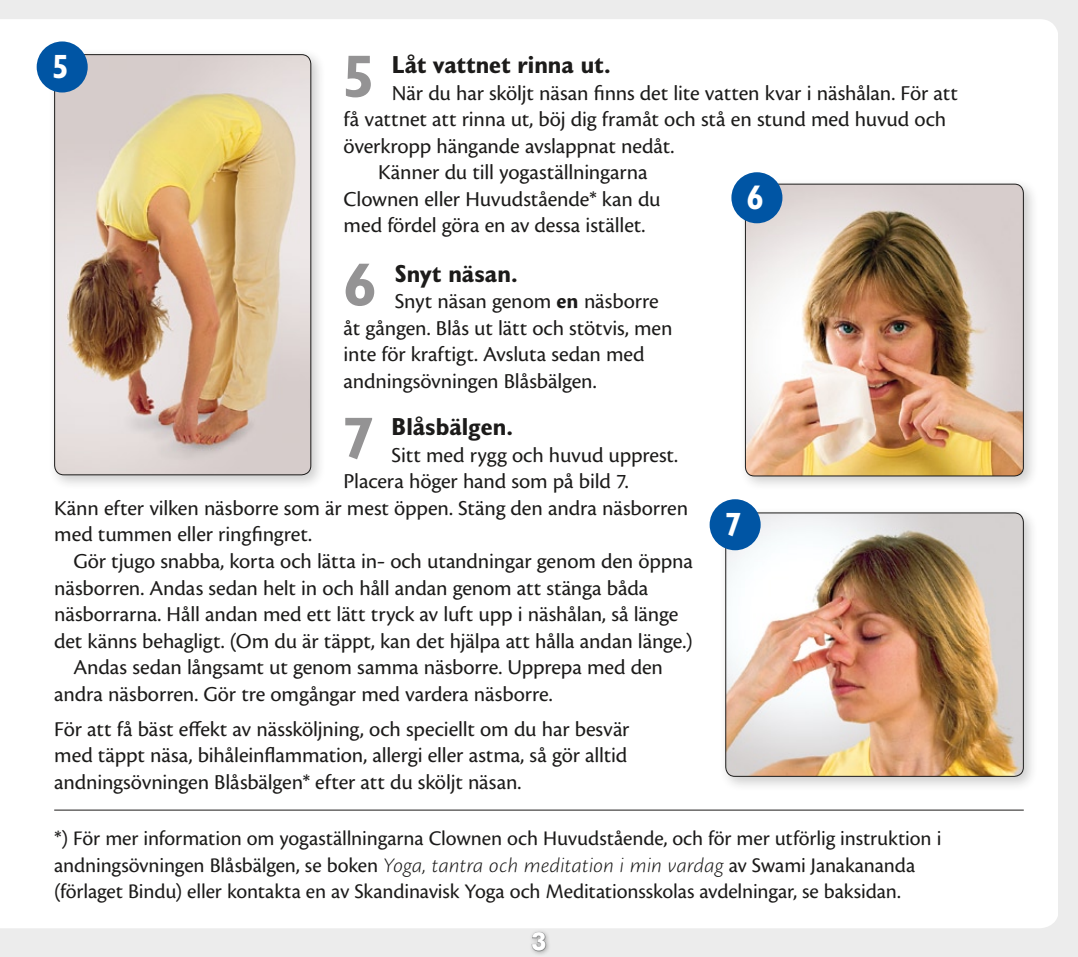
<style>
.page{position:relative;width:1078px;height:957px;background:#ececec}
.page>*{position:absolute;margin:0;border:0;box-sizing:border-box;transform-origin:0 0}
.s2-3_HEAD___big_NUMB{font:700 condensed 59.85px "Humanist 521 BT";color:#949394;scale:1.1 1}
.s2-3_Blue_bubble_num{font:700 condensed 33.75px "Humanist 521 BT";color:#fff}
.s2-3_HEAD___big_NUMB-2{font:700 condensed 24.75px "Humanist 521 BT";color:#1c1b1a;scale:1.1 1}
.s2-4_BODY_DK_SE{font:700 24.75px "Futura BT";color:#fff}
.s2-3_BODY_UK_SE_DK{font:22.05px/26.6px "Cronos Pro";letter-spacing:-.005em;color:#1c1b1a}
.s3_Body_SMAL___rule{font:21.6px/26.1px "Cronos Pro";letter-spacing:-.005em;color:#1c1b1a}
.s1{font-weight:700}
.s2{font-weight:300;font-style:italic}
</style>
<div class="page">
<div style="left:0;top:19px;width:1058px;height:909px;background:#fff"></div>
<div style="left:48px;top:48px;width:279px;height:442px;background:#1c1b1a;opacity:.22"></div>
<img style="left:55px;top:55px;width:256px;height:420px">
<div style="left:54px;top:54px;width:257px;height:421px;border:1px solid #1c1b1a;border-radius:9px"></div>
<div style="left:739px;top:177px;width:300px;height:315px;background:#1c1b1a;opacity:.22"></div>
<img style="left:745px;top:184px;width:278px;height:292px">
<div style="left:745px;top:184px;width:278px;height:292px;border:1px solid #1c1b1a;border-radius:9px"></div>
<div style="left:719px;top:506px;width:320px;height:286px;background:#1c1b1a;opacity:.22"></div>
<img style="left:726px;top:513px;width:297px;height:263px">
<div style="left:725px;top:513px;width:298px;height:263px;border:1px solid #1c1b1a;border-radius:9px"></div>
<div style="left:529px;top:929px;width:22px;height:27px;background:#1c1b1a;opacity:.33"></div>
<svg style="left:531px;top:931px;width:16px;height:21px"></svg>
<hr style="left:54px;top:809px;width:970px;height:1px;background:#1c1b1a">
<div style="left:37px;top:41px;width:51px;height:51px;background:#0055a4;border-radius:50%"></div>
<div style="left:731px;top:172px;width:51px;height:51px;background:#0055a4;border-radius:50%"></div>
<div style="left:710px;top:499px;width:51px;height:51px;background:#0055a4;border-radius:50%"></div>
<p class="s2-3_HEAD___big_NUMB" style="left:344px;top:39px;width:29px">5</p>
<p class="s2-3_HEAD___big_NUMB-2" style="left:392px;top:49px;width:200px">Låt vattnet rinna ut.</p>
<p class="s2-3_Blue_bubble_num" style="left:53px;top:46px;width:17px">5</p>
<p class="s2-3_BODY_UK_SE_DK" style="left:392px;top:80px;width:567px">När du har sköljt näsan finns det lite vatten kvar i näshålan. För att</p>
<p class="s2-3_BODY_UK_SE_DK" style="left:344px;top:106px;width:604px">få vattnet att rinna ut, böj dig framåt och stå en stund med huvud och</p>
<p class="s2-3_BODY_UK_SE_DK" style="left:344px;top:133px;width:332px">överkropp hängande avslappnat nedåt.</p>
<p class="s2-3_BODY_UK_SE_DK" style="left:378px;top:159px;width:271px">Känner du till yogaställningarna</p>
<p class="s2-3_BODY_UK_SE_DK" style="left:344px;top:186px;width:318px">Clownen eller Huvudstående* kan du</p>
<p class="s2-3_BODY_UK_SE_DK" style="left:344px;top:212px;width:303px">med fördel göra en av dessa istället.</p>
<p class="s2-3_HEAD___big_NUMB" style="left:344px;top:248px;width:31px">6</p>
<p class="s2-3_HEAD___big_NUMB-2" style="left:395px;top:258px;width:113px">Snyt näsan.</p>
<p class="s2-3_Blue_bubble_num" style="left:747px;top:177px;width:18px">6</p>
<p class="s2-3_BODY_UK_SE_DK" style="left:344px;top:288px;width:330px;text-indent:51px">Snyt näsan genom <span class="s1">en</span> näsborre åt gången. Blås ut lätt och stötvis, men inte för kraftigt. Avsluta sedan med andningsövningen Blåsbälgen.</p>
<p class="s2-3_HEAD___big_NUMB" style="left:344px;top:401px;width:28px">7</p>
<p class="s2-3_HEAD___big_NUMB-2" style="left:392px;top:411px;width:112px">Blåsbälgen.</p>
<p class="s2-3_BODY_UK_SE_DK" style="left:392px;top:442px;width:288px">Sitt med rygg och huvud upprest.</p>
<p class="s2-3_BODY_UK_SE_DK" style="left:344px;top:468px;width:287px">Placera höger hand som på bild 7.</p>
<p class="s2-3_BODY_UK_SE_DK" style="left:54px;top:495px;width:635px">Känn efter vilken näsborre som är mest öppen. Stäng den andra näsborren</p>
<p class="s2-3_BODY_UK_SE_DK" style="left:54px;top:521px;width:259px">med tummen eller ringfingret.</p>
<p class="s2-3_BODY_UK_SE_DK" style="left:73px;top:548px;width:621px">Gör tjugo snabba, korta och lätta in– och utandningar genom den öppna</p>
<p class="s2-3_BODY_UK_SE_DK" style="left:54px;top:574px;width:596px">näsborren. Andas sedan helt in och håll andan genom att stänga båda</p>
<p class="s2-3_BODY_UK_SE_DK" style="left:54px;top:601px;width:626px">näsborrarna. Håll andan med ett lätt tryck av luft upp i näshålan, så länge</p>
<p class="s2-3_BODY_UK_SE_DK" style="left:54px;top:627px;width:640px">det känns behagligt. (Om du är täppt, kan det hjälpa att hålla andan länge.)</p>
<p class="s2-3_BODY_UK_SE_DK" style="left:73px;top:654px;width:591px">Andas sedan långsamt ut genom samma näsborre. Upprepa med den</p>
<p class="s2-3_BODY_UK_SE_DK" style="left:54px;top:680px;width:500px">andra näsborren. Gör tre omgångar med vardera näsborre.</p>
<p class="s2-3_BODY_UK_SE_DK" style="left:54px;top:715px;width:577px;text-align:justify">För att få bäst effekt av nässköljning, och speciellt om du har besvär med täppt näsa, bihåleinflammation, allergi eller astma, så gör alltid andningsövningen Blåsbälgen* efter att du sköljt näsan.</p>
<p class="s3_Body_SMAL___rule" style="left:54px;top:826px;width:889px">*) För mer information om yogaställningarna Clownen och Huvudstående, och för mer utförlig instruktion i andningsövningen Blåsbälgen, se boken <span class="s2">Yoga, tantra och meditation i min vardag</span> av Swami Janakananda (förlaget Bindu) eller kontakta en av Skandinavisk Yoga och Meditationsskolas avdelningar, se baksidan.</p>
<p class="s2-3_Blue_bubble_num" style="left:726px;top:504px;width:17px">7</p>
<p class="s2-4_BODY_DK_SE" style="left:531px;top:926px;width:17px">3</p>
</div>
